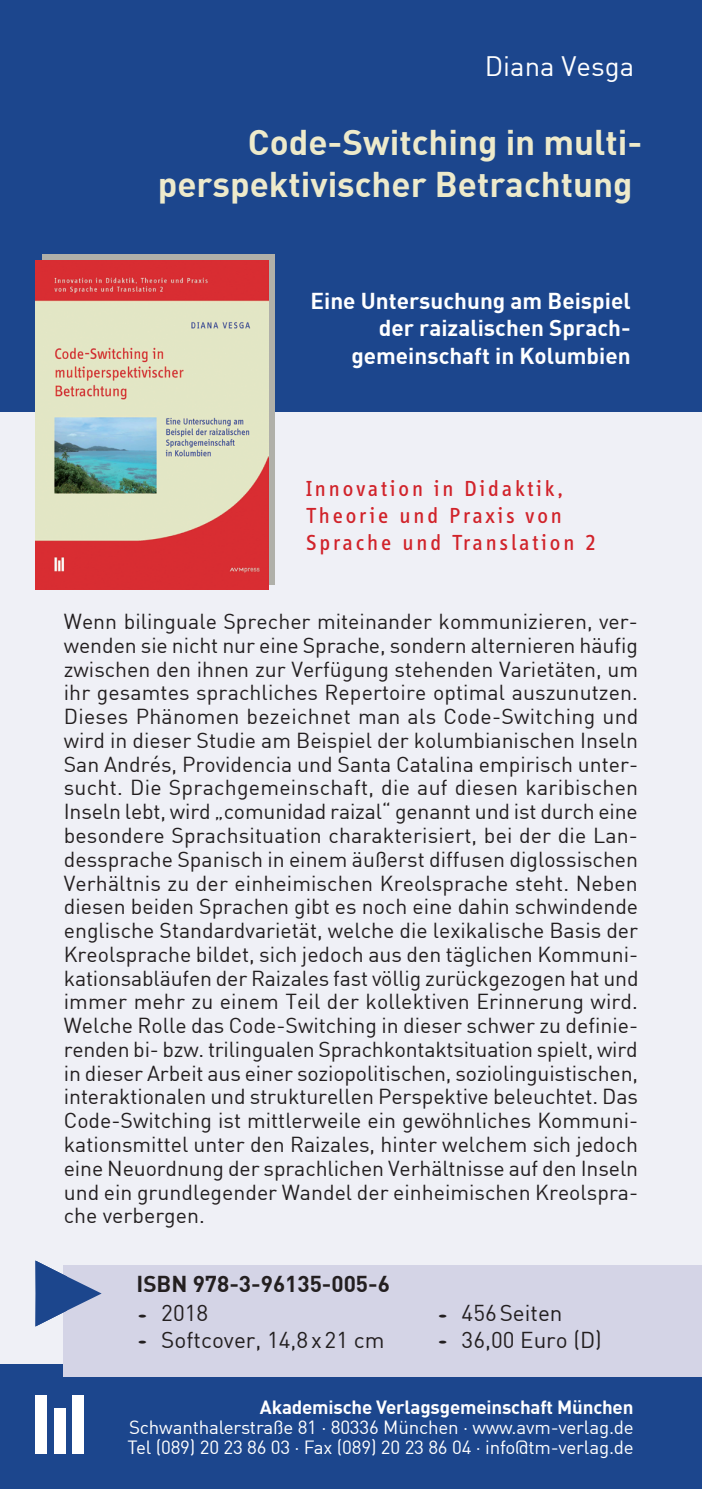
<style>
.page{position:relative;width:702px;height:1489px;background:#fff}
.page>*{position:absolute;margin:0;border:0;box-sizing:border-box;transform-origin:0 0}
.t1{font:700 35px/42px "DIN";color:#edeacb;text-align:right}
.t2{font:27.5px "DIN";color:#fff}
.t3{font:22.5px "DIN";color:#231f20}
.t4{font:700 22.5px/27.5px "DIN";color:#fff;text-align:right}
.t5{font:22.5px/27px "Info OT Disp";letter-spacing:.13em;color:#d1232a}
.t6{font:700 22.5px "DIN";color:#231f20}
.t7{font:21.25px/23.8px "DIN";color:#231f20;text-align:justify}
.t8{font:18.75px/20px "DIN";letter-spacing:-.01em;color:#fff}
.t9{font:700 18.75px "DIN";letter-spacing:-.01em;color:#fff}
.s1{font-size:9px}
</style>
<div class="page">
<div style="left:0;top:366px;width:702px;height:1006px;background:#eff0f6"></div>
<div style="left:0;top:1364px;width:702px;height:124px;background:#1c468d"></div>
<div style="left:36px;top:1394px;width:11px;height:59px;background:#fff"></div>
<div style="left:54px;top:1407px;width:11px;height:46px;background:#fff"></div>
<div style="left:72px;top:1394px;width:12px;height:59px;background:#fff"></div>
<div style="left:0;top:0;width:702px;height:411px;background:#1c468d"></div>
<div style="left:42px;top:254px;width:232px;height:330px;background:#b0b0a9"></div>
<img style="left:36px;top:260px;width:232px;height:329px">
<div style="left:67px;top:1264px;width:635px;height:112px;background:#d4d4e6"></div>
<svg style="left:35px;top:1260px;width:67px;height:66px"></svg>
<p class="t2" style="left:485px;top:49px;width:151px">Diana Vesga</p>
<h1 class="t1" style="left:158px;top:120px;width:482px">Code-Switching in multi&shy;perspektivischer Betrachtung</h1>
<p class="t4" style="left:310px;top:286px;width:321px">Eine Untersuchung am Beispiel der raizalischen Sprach&shy;gemeinschaft in Kolumbien</p>
<p class="t5" style="left:306px;top:474px;width:291px">Innovation in Didaktik,<br>Theorie und Praxis von<br>Sprache und Translation 2</p>
<p class="t7" style="left:64px;top:609px;width:576px">Wenn bilinguale Sprecher miteinander kommunizieren, ver&shy;wenden sie nicht nur eine Sprache, sondern alternieren häufig zwischen den ihnen zur Verfügung stehenden Varietäten, um ihr gesamtes sprachliches Repertoire optimal auszunutzen.<br>Dieses Phänomen bezeichnet man als Code-Switching und wird in dieser Studie am Beispiel der kolumbianischen Inseln San Andrés, Providencia und Santa Catalina empirisch unter&shy;sucht. Die Sprachgemeinschaft, die auf diesen karibischen Inseln lebt, wird „comunidad raizal“ genannt und ist durch eine besondere Sprachsituation charakterisiert, bei der die Lan&shy;dessprache Spanisch in einem äußerst diffusen diglossischen Verhältnis zu der einheimischen Kreolsprache steht. Neben diesen beiden Sprachen gibt es noch eine dahin schwindende englische Standardvarietät, welche die lexikalische Basis der Kreolsprache bildet, sich jedoch aus den täglichen Kommuni&shy;kationsabläufen der Raizales fast völlig zurückgezogen hat und immer mehr zu einem Teil der kollektiven Erinnerung wird.<br>Welche Rolle das Code-Switching in dieser schwer zu definie&shy;renden bi- bzw. trilingualen Sprachkontaktsituation spielt, wird in dieser Arbeit aus einer soziopolitischen, soziolinguistischen, interaktionalen und strukturellen Perspektive beleuchtet. Das Code-Switching ist mittlerweile ein gewöhnliches Kommuni&shy;kationsmittel unter den Raizales, hinter welchem sich jedoch eine Neuordnung der sprachlichen Verhältnisse auf den Inseln und ein grundlegender Wandel der einheimischen Kreolspra&shy;che verbergen.</p>
<p class="t6" style="left:136px;top:1268px;width:255px">ISBN 978-3-96135-005-6</p>
<p class="t6" style="left:140px;top:1268px;width:255px">ISBN 978-3-96135-000-1</p>
<p class="t3" style="left:136px;top:1299px;width:73px"><span class="s1">•</span> 2018</p>
<p class="t3" style="left:136px;top:1325px;width:249px"><span class="s1">•</span> Softcover, 14,8x21 cm</p>
<p class="t3" style="left:140px;top:1299px;width:73px"><span class="s1">•</span> 2018</p>
<p class="t3" style="left:140px;top:1325px;width:249px"><span class="s1">•</span> Softcover, 14,8x21 cm</p>
<p class="t3" style="left:437px;top:1299px;width:127px"><span class="s1">•</span> 456Seiten</p>
<p class="t3" style="left:437px;top:1325px;width:167px"><span class="s1">•</span> 36,00 Euro (D)</p>
<p class="t3" style="left:440px;top:1299px;width:127px"><span class="s1">•</span> 265Seiten</p>
<p class="t3" style="left:440px;top:1325px;width:167px"><span class="s1">•</span> 32,00 Euro (D)</p>
<p class="t9" style="left:260px;top:1394px;width:375px">Akademische Verlagsgemeinschaft München</p>
<p class="t8" style="left:127px;top:1416px;width:508px">Schwanthalerstraße 81 · 80336 München · www.avm-verlag.de<br>Tel (089) 20 23 86 03 · Fax (089) 20 23 86 04 · info@tm-verlag.de</p>
</div>
